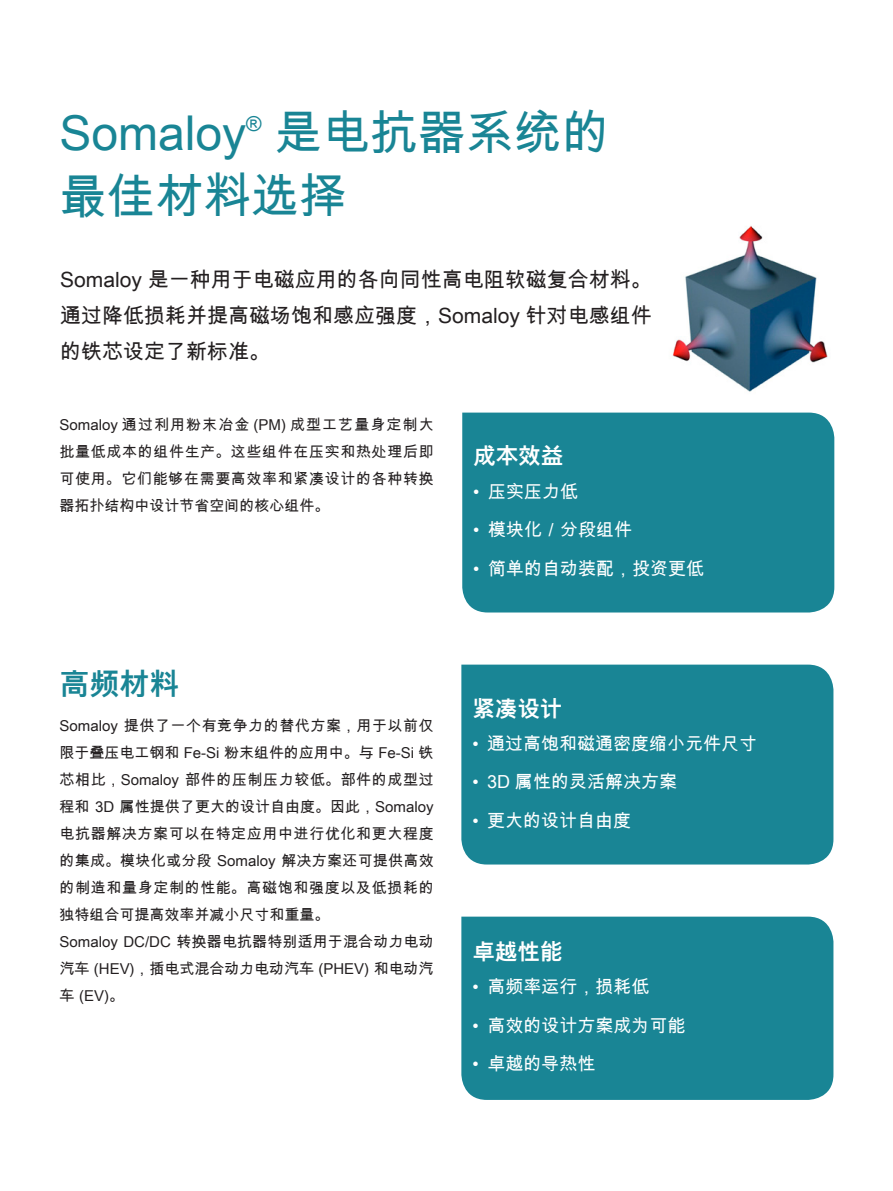
<style>
.page{position:relative;width:893px;height:1191px;background:#fff}
.page>*{position:absolute;margin:0;border:0;box-sizing:border-box;transform-origin:0 0}
.t1{font:48px/63px "Arial Unicode MS";color:#198595}
.t2{font:700 30px "Arial Unicode MS";color:#198595}
.t3{font:700 22.5px "Arial Unicode MS";color:#fff}
.t4{font:21px/36px "Arial Unicode MS";color:#231f20;text-align:justify}
.t5{font:21px "Arial Unicode MS";color:#198595}
.t6{font:18px "Arial Unicode MS";color:#fff}
.t7{font:15px/27px "Arial Unicode MS";letter-spacing:.01em;color:#231f20;text-align:justify}
</style>
<div class="page">
<img style="left:672px;top:226px;width:156px;height:166px">
<div style="left:462px;top:412px;width:372px;height:200px;background:#198595"></div>
<div style="left:461px;top:664px;width:372px;height:200px;background:#198595"></div>
<div style="left:461px;top:916px;width:372px;height:184px;background:#198595"></div>
<h1 class="t1" style="left:60px;top:100px;width:552px;text-indent:214px">是电抗器系统的最佳材料选择</h1>
<h1 class="t1" style="left:60px;top:100px;width:188px">Somaloy</h1>
<h3 class="t5" style="left:246px;top:108px;width:17px">®</h3>
<h3 class="t4" style="left:60px;top:261px;width:593px">Somaloy 是一种用于电磁应用的各向同性高电阻软磁复合材料。通过降低损耗并提高磁场饱和感应强度，Somaloy 针对电感组件的铁芯设定了新标准。</h3>
<p class="t7" style="left:60px;top:410px;width:376px">Somaloy 通过利用粉末冶金 (PM) 成型工艺量身定制大批量低成本的组件生产。这些组件在压实和热处理后即可使用。它们能够在需要高效率和紧凑设计的各种转换器拓扑结构中设计节省空间的核心组件。</p>
<h2 class="t2" style="left:60px;top:662px;width:121px">高频材料</h2>
<p class="t7" style="left:60px;top:711px;width:376px;text-align:left">Somaloy 提供了一个有竞争力的替代方案，用于以前仅限于叠压电工钢和 Fe-Si 粉末组件的应用中。与 Fe-Si 铁芯相比，Somaloy 部件的压制压力较低。部件的成型过程和 3D 属性提供了更大的设计自由度。因此，Somaloy电抗器解决方案可以在特定应用中进行优化和更大程度的集成。模块化或分段 Somaloy 解决方案还可提供高效的制造和量身定制的性能。高磁饱和强度以及低损耗的独特组合可提高效率并减小尺寸和重量。<br>Somaloy DC/DC 转换器电抗器特别适用于混合动力电动汽车 (HEV)，插电式混合动力电动汽车 (PHEV) 和电动汽车 (EV)。</p>
<h3 class="t3" style="left:473px;top:440px;width:91px">成本效益</h3>
<p class="t6" style="left:473px;top:478px;width:106px">• 压实压力低</p>
<p class="t6" style="left:473px;top:517px;width:160px">• 模块化／分段组件</p>
<p class="t6" style="left:473px;top:555px;width:232px">• 简单的自动装配，投资更低</p>
<h3 class="t3" style="left:472px;top:692px;width:91px">紧凑设计</h3>
<p class="t6" style="left:472px;top:730px;width:286px">• 通过高饱和磁通密度缩小元件尺寸</p>
<p class="t6" style="left:472px;top:768px;width:206px">• 3D 属性的灵活解决方案</p>
<p class="t6" style="left:472px;top:807px;width:160px">• 更大的设计自由度</p>
<h3 class="t3" style="left:472px;top:935px;width:91px">卓越性能</h3>
<p class="t6" style="left:472px;top:973px;width:178px">• 高频率运行，损耗低</p>
<p class="t6" style="left:472px;top:1012px;width:214px">• 高效的设计方案成为可能</p>
<p class="t6" style="left:472px;top:1050px;width:124px">• 卓越的导热性</p>
</div>
